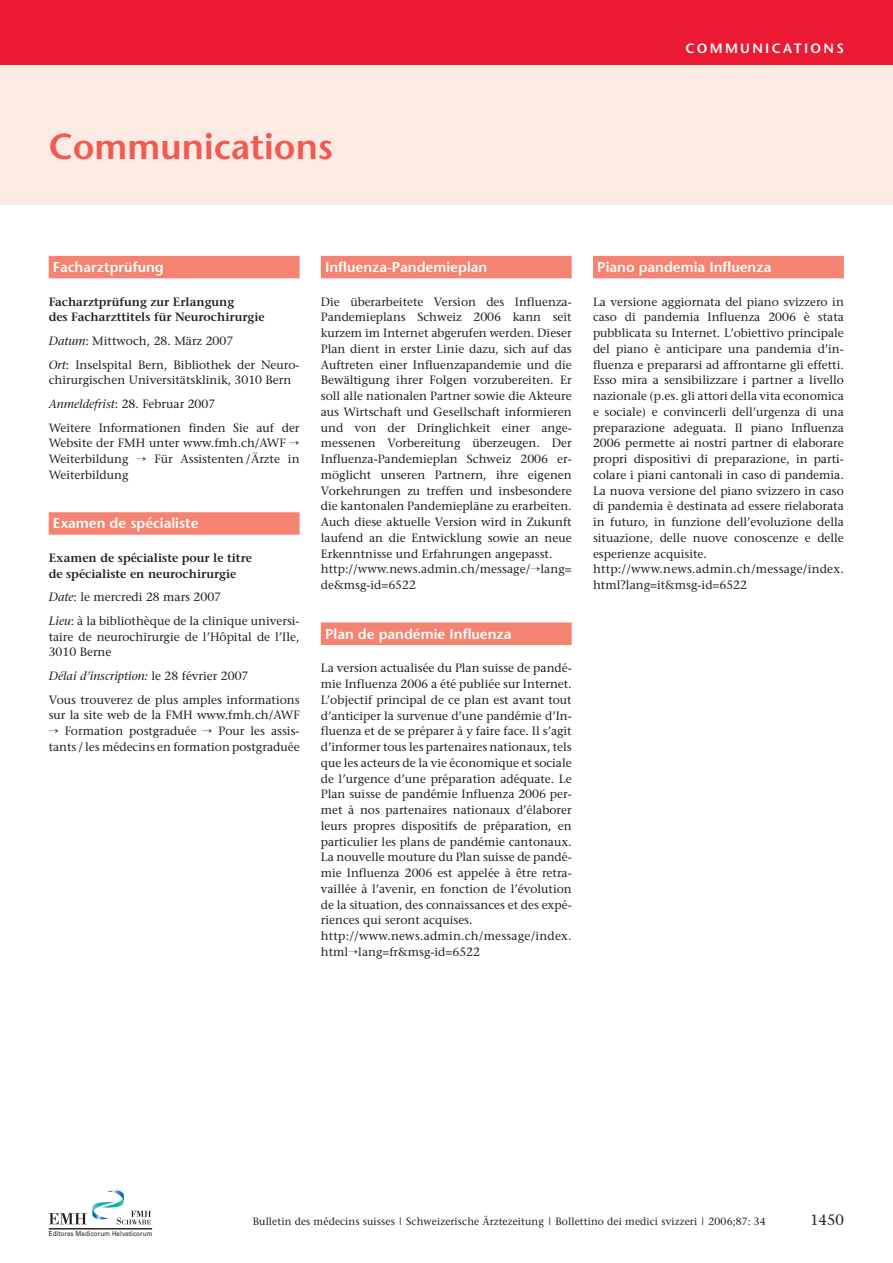
<style>
.page{position:relative;width:893px;height:1263px;background:#fff}
.page>*{position:absolute;margin:0;border:0;box-sizing:border-box;transform-origin:0 0}
.t1{font:600 36px "Stone Sans";color:#f05a50}
.t2{font:15px "Stone Serif";color:#231f20}
.t3{font:600 14.25px "Stone Sans";color:#fff}
.t4{font:600 13.5px "Stone Sans";letter-spacing:.17em;color:#fff}
.t5{font:12px/15.8px "Stone Serif";color:#231f20}
.t6{font:600 12px/15.8px "Stone Serif";color:#231f20}
.t7{font:10.5px "Stone Serif";letter-spacing:.01em;color:#231f20}
.t8{font:6.9px "Univers";letter-spacing:.015em;color:#231f20;scale:.9 1}
.s1{font-style:italic}
</style>
<div class="page">
<div style="left:0;top:64px;width:893px;height:141px;background:#fdeae3"></div>
<div style="left:49px;top:256px;width:251px;height:22px;background:#f48471"></div>
<div style="left:49px;top:512px;width:251px;height:23px;background:#f48471"></div>
<svg style="left:49px;top:1190px;width:102px;height:34px"></svg>
<hr style="left:49px;top:1228px;width:103px;height:1px;background:#231f20">
<div style="left:0;top:0;width:893px;height:64px;background:#ed1a33"></div>
<div style="left:321px;top:256px;width:251px;height:22px;background:#f48471"></div>
<div style="left:321px;top:622px;width:251px;height:23px;background:#f48471"></div>
<div style="left:593px;top:256px;width:251px;height:22px;background:#f48471"></div>
<h1 class="t1" style="left:49px;top:132px;width:286px">Communications</h1>
<p class="t4" style="left:685px;top:42px;width:160px">COMMUNICATIONS</p>
<p class="t3" style="left:53px;top:261px;width:112px">Facharztprüfung</p>
<p class="t6" style="left:49px;top:295px;width:218px">Facharztprüfung zur Erlangung<br>des Facharzttitels für Neurochirurgie</p>
<p class="t5" style="left:49px;top:330px;width:252px;line-height:23.5px"><span class="s1">Datum</span>: Mittwoch, 28. März 2007<br><span class="s1">Ort</span>: Inselspital Bern, Bibliothek der Neuro-</p>
<p class="t5" style="left:49px;top:369px;width:252px;line-height:23.5px">chirurgischen Universitätsklinik, 3010 Bern<br><span class="s1">Anmeldefrist</span>: 28. Februar 2007<br>Weitere Informationen finden Sie auf der</p>
<p class="t5" style="left:49px;top:436px;width:238px">Website der FMH unter www.fmh.ch/AWF<br>Weiterbildung</p>
<p class="t5" style="left:154px;top:452px;width:147px">Für Assistenten /Ärzte in</p>
<p class="t5" style="left:49px;top:468px;width:81px">Weiterbildung</p>
<p class="t3" style="left:53px;top:518px;width:147px">Examen de spécialiste</p>
<p class="t6" style="left:49px;top:551px;width:205px">Examen de spécialiste pour le titre de spécialiste en neurochirurgie</p>
<p class="t5" style="left:49px;top:586px;width:252px;line-height:23.5px"><span class="s1">Date</span>: le mercredi 28 mars 2007<br><span class="s1">Lieu</span>: à la bibliothèque de la clinique universi-</p>
<p class="t5" style="left:49px;top:630px;width:252px">taire de neurochirurgie de l’Hôpital de l’Ile,<br>3010 Berne</p>
<p class="t5" style="left:49px;top:665px;width:252px;line-height:23.5px"><span class="s1">Délai d’inscription:</span> le 28 février 2007<br>Vous trouverez de plus amples informations</p>
<p class="t5" style="left:65px;top:708px;width:236px;text-indent:-16px">sur la site web de la FMH www.fmh.ch/AWF<br>Formation postgraduée</p>
<p class="t5" style="left:49px;top:724px;width:252px;text-align:right">Pour les assis-<br>tants / les médecins en formation postgraduée</p>
<p class="t3" style="left:325px;top:261px;width:164px">Influenza-Pandemieplan</p>
<p class="t5" style="left:321px;top:295px;width:252px">Die überarbeitete Version des Influenza-Pandemieplans Schweiz 2006 kann seit kurzem im Internet abgerufen werden. Dieser Plan dient in erster Linie dazu, sich auf das Auftreten einer Influenzapandemie und die Bewältigung ihrer Folgen vorzubereiten. Er soll alle nationalen Partner sowie die Akteure aus Wirtschaft und Gesellschaft informieren und von der Dringlichkeit einer ange&shy;messenen Vorbereitung überzeugen. Der Influenza-Pandemieplan Schweiz 2006 er&shy;möglicht unseren Partnern, ihre eigenen Vorkehrungen zu treffen und insbesondere die kantonalen Pandemiepläne zu erarbeiten.<br>Auch diese aktuelle Version wird in Zukunft laufend an die Entwicklung sowie an neue Erkenntnisse und Erfahrungen angepasst. http://www.news.admin.ch/message/ lang= de&amp;msg-id=6522</p>
<p class="t3" style="left:325px;top:628px;width:188px">Plan de pandémie Influenza</p>
<p class="t5" style="left:321px;top:661px;width:252px">La version actualisée du Plan suisse de pandé&shy;mie Influenza 2006 a été publiée sur Internet.<br>L’objectif principal de ce plan est avant tout d’anticiper la survenue d’une pandémie d’In&shy;fluenza et de se préparer à y faire face. Il s’agit d’informer tous les partenaires nationaux, tels que les acteurs de la vie économique et sociale de l’urgence d’une préparation adéquate. Le Plan suisse de pandémie Influenza 2006 per&shy;met à nos partenaires nationaux d’élaborer leurs propres dispositifs de préparation, en particulier les plans de pandémie cantonaux.<br>La nouvelle mouture du Plan suisse de pandé&shy;mie Influenza 2006 est appelée à être retra&shy;vaillée à l’avenir, en fonction de l’évolution de la situation, des connaissances et des expé&shy;riences qui seront acquises. http://www.news.admin.ch/message/index. html lang=fr&amp;msg-id=6522</p>
<p class="t3" style="left:597px;top:261px;width:176px">Piano pandemia Influenza</p>
<p class="t5" style="left:593px;top:295px;width:252px">La versione aggiornata del piano svizzero in caso di pandemia Influenza 2006 è stata pubblicata su Internet. L’obiettivo principale del piano è anticipare una pandemia d’in&shy;fluenza e prepararsi ad affrontarne gli effetti.<br>Esso mira a sensibilizzare i partner a livello nazionale (p.es. gli attori della vita economica e sociale) e convincerli dell’urgenza di una preparazione adeguata. Il piano Influenza 2006 permette ai nostri partner di elaborare propri dispositivi di preparazione, in parti&shy;colare i piani cantonali in caso di pandemia.<br>La nuova versione del piano svizzero in caso di pandemia è destinata ad essere rielaborata in futuro, in funzione dell’evoluzione della situazione, delle nuove conoscenze e delle esperienze acquisite. http://www.news.admin.ch/message/index. html?lang=it&amp;msg-id=6522</p>
<p class="t8" style="left:49px;top:1229px;width:117px">Editores Medicorum Helveticorum</p>
<p class="t7" style="left:253px;top:1217px;width:515px">Bulletin des médecins suisses | Schweizerische Ärztezeitung | Bollettino dei medici svizzeri | 2006;87: 34</p>
<p class="t2" style="left:810px;top:1213px;width:35px">1450</p>
</div>
